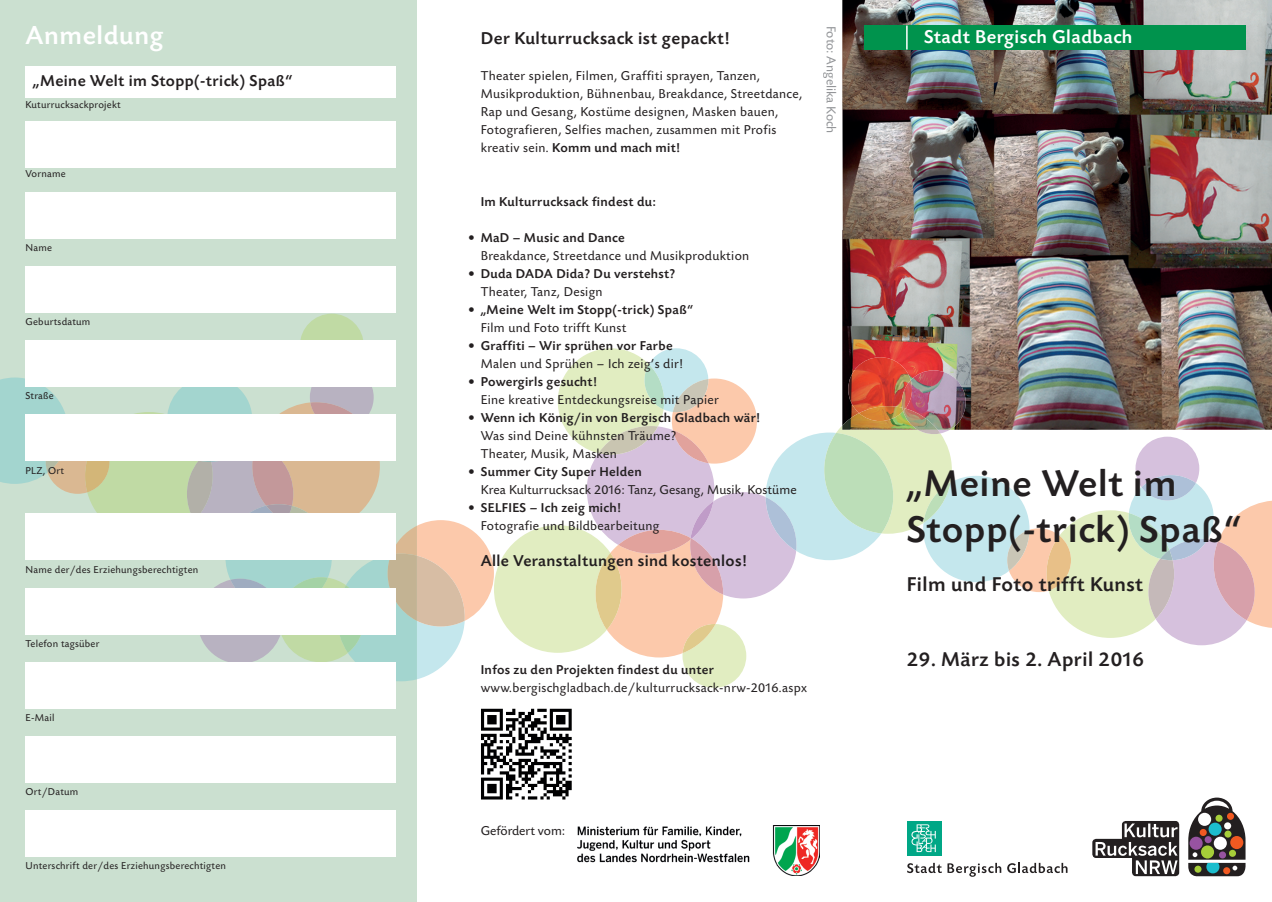
<style>
.page{position:relative;width:1272px;height:902px;background:#fff}
.page>*{position:absolute;margin:0;border:0;box-sizing:border-box;transform-origin:0 0}
.t1{font:500 39px/46.5px "Today SB";letter-spacing:.025em;color:#231f20}
.t2{font:500 27px "Today SB";letter-spacing:.025em;color:#fff}
.t3{font:500 21px "Today SB";letter-spacing:.025em;color:#231f20}
.t4{font:500 19.5px "Today SB";letter-spacing:.025em;color:#fff}
.t5{font:500 18px "Today SB";letter-spacing:.025em;color:#231f20}
.t6{font:500 16.5px "Today SB";letter-spacing:.025em;color:#231f20}
.t7{font:13.5px/18px "Today SB";letter-spacing:.025em;color:#231f20}
.t8{font:500 13.5px "Today SB";letter-spacing:.025em;color:#231f20}
.t9{font:13.5px "Today SB";color:#939598}
.t10{font:13.5px "Today SB";color:#231f20}
.t11{font:10.5px "Today SB";letter-spacing:.025em;color:#231f20}
.s1{font-weight:500}
</style>
<div class="page">
<img style="left:842px;top:0;width:429px;height:314px">
<div style="left:0;top:0;width:417px;height:901px;background:#cbe0d0"></div>
<svg style="left:0;top:314px;width:1271px;height:373px"></svg>
<svg style="left:1188px;top:797px;width:57px;height:79px"></svg>
<svg style="left:1092px;top:821px;width:87px;height:55px"></svg>
<div style="left:26px;top:66px;width:369px;height:32px;background:#fff"></div>
<div style="left:26px;top:121px;width:369px;height:46px;background:#fff"></div>
<div style="left:26px;top:192px;width:369px;height:46px;background:#fff"></div>
<div style="left:26px;top:266px;width:369px;height:47px;background:#fff"></div>
<div style="left:26px;top:340px;width:369px;height:47px;background:#fff"></div>
<div style="left:26px;top:414px;width:369px;height:47px;background:#fff"></div>
<div style="left:26px;top:513px;width:369px;height:47px;background:#fff"></div>
<div style="left:26px;top:587px;width:369px;height:47px;background:#fff"></div>
<div style="left:26px;top:661px;width:369px;height:47px;background:#fff"></div>
<div style="left:26px;top:735px;width:369px;height:47px;background:#fff"></div>
<div style="left:26px;top:809px;width:369px;height:47px;background:#fff"></div>
<div style="left:863px;top:26px;width:382px;height:24px;background:#00934d"></div>
<svg style="left:906px;top:26px;width:1px;height:24px"></svg>
<div style="left:907px;top:821px;width:34px;height:34px;background:#00a786"></div>
<svg style="left:911px;top:824px;width:24px;height:28px"></svg>
<svg style="left:907px;top:862px;width:94px;height:14px"></svg>
<svg style="left:1007px;top:862px;width:60px;height:11px"></svg>
<svg style="left:481px;top:708px;width:90px;height:91px"></svg>
<img style="left:578px;top:825px;width:241px;height:49px">
<h2 class="t2" style="left:26px;top:20px;width:139px">Anmeldung</h2>
<p class="t6" style="left:33px;top:72px;width:261px">„Meine Welt im Stopp(-trick) Spaß“</p>
<p class="t11" style="left:26px;top:99px;width:97px">Kuturrucksackprojekt</p>
<p class="t11" style="left:26px;top:168px;width:42px">Vorname</p>
<p class="t11" style="left:26px;top:242px;width:28px">Name</p>
<p class="t11" style="left:26px;top:316px;width:66px">Geburtsdatum</p>
<p class="t11" style="left:26px;top:390px;width:30px">Straße</p>
<p class="t11" style="left:26px;top:464px;width:40px">PLZ, Ort</p>
<p class="t11" style="left:26px;top:564px;width:174px">Name der/des Erziehungsberechtigten</p>
<p class="t11" style="left:26px;top:638px;width:75px">Telefon tagsüber</p>
<p class="t11" style="left:26px;top:712px;width:30px">E-Mail</p>
<p class="t11" style="left:26px;top:786px;width:54px">Ort/Datum</p>
<p class="t11" style="left:26px;top:860px;width:202px">Unterschrift der/des Erziehungsberechtigten</p>
<h3 class="t5" style="left:480px;top:28px;width:250px">Der Kulturrucksack ist gepackt!</h3>
<p class="t7" style="left:480px;top:67px;width:323px">Theater spielen, Filmen, Graffiti sprayen, Tanzen, Musikproduktion, Bühnenbau, Breakdance, Streetdance, Rap und Gesang, Kostüme designen, Masken bauen, Fotografieren, Selfies machen, zusammen mit Profis kreativ sein. <span class="s1">Komm und mach mit!</span></p>
<p class="t8" style="left:480px;top:194px;width:177px">Im Kulturrucksack findest du:</p>
<p class="t8" style="left:468px;top:230px;width:158px">• MaD – Music and Dance</p>
<p class="t7" style="left:480px;top:247px;width:270px">Breakdance, Streetdance und Musikproduktion</p>
<p class="t8" style="left:468px;top:266px;width:209px">• Duda DADA Dida? Du verstehst?</p>
<p class="t7" style="left:480px;top:283px;width:123px">Theater, Tanz, Design</p>
<p class="t8" style="left:468px;top:302px;width:227px">• „Meine Welt im Stopp(-trick) Spaß“</p>
<p class="t7" style="left:480px;top:319px;width:147px">Film und Foto trifft Kunst</p>
<p class="t8" style="left:468px;top:338px;width:206px">• Graffiti – Wir sprühen vor Farbe</p>
<p class="t7" style="left:480px;top:355px;width:204px">Malen und Sprühen – Ich zeig’s dir!</p>
<p class="t8" style="left:468px;top:374px;width:130px">• Powergirls gesucht!</p>
<p class="t7" style="left:480px;top:391px;width:240px">Eine kreative Entdeckungsreise mit Papier</p>
<p class="t8" style="left:468px;top:410px;width:294px">• Wenn ich König/in von Bergisch Gladbach wär!</p>
<p class="t7" style="left:480px;top:427px;width:197px">Was sind Deine kühnsten Träume?<br>Theater, Musik, Masken</p>
<p class="t8" style="left:468px;top:464px;width:175px">• Summer City Super Helden</p>
<p class="t7" style="left:480px;top:481px;width:317px">Krea Kulturrucksack 2016: Tanz, Gesang, Musik, Kostüme</p>
<p class="t8" style="left:468px;top:500px;width:154px">• SELFIES – Ich zeig mich!</p>
<p class="t7" style="left:480px;top:517px;width:180px">Fotografie und Bildbearbeitung</p>
<p class="t6" style="left:480px;top:551px;width:267px">Alle Veranstaltungen sind kostenlos!</p>
<p class="t9" style="left:838px;top:26px;width:109px;rotate:90deg">Foto: Angelika Koch</p>
<p class="t8" style="left:480px;top:662px;width:235px">Infos zu den Projekten findest du unter</p>
<p class="t7" style="left:480px;top:679px;width:328px">www.bergischgladbach.de/kulturrucksack-nrw-2016.aspx</p>
<p class="t10" style="left:480px;top:823px;width:86px">Gefördert vom:</p>
<h3 class="t4" style="left:924px;top:26px;width:210px">Stadt Bergisch Gladbach</h3>
<h1 class="t1" style="left:906px;top:461px;width:336px">„Meine Welt im<br>Stopp(-trick) Spaß“</h1>
<h3 class="t3" style="left:906px;top:572px;width:238px">Film und Foto trifft Kunst</h3>
<h3 class="t3" style="left:906px;top:648px;width:238px">29. März bis 2. April 2016</h3>
</div>
